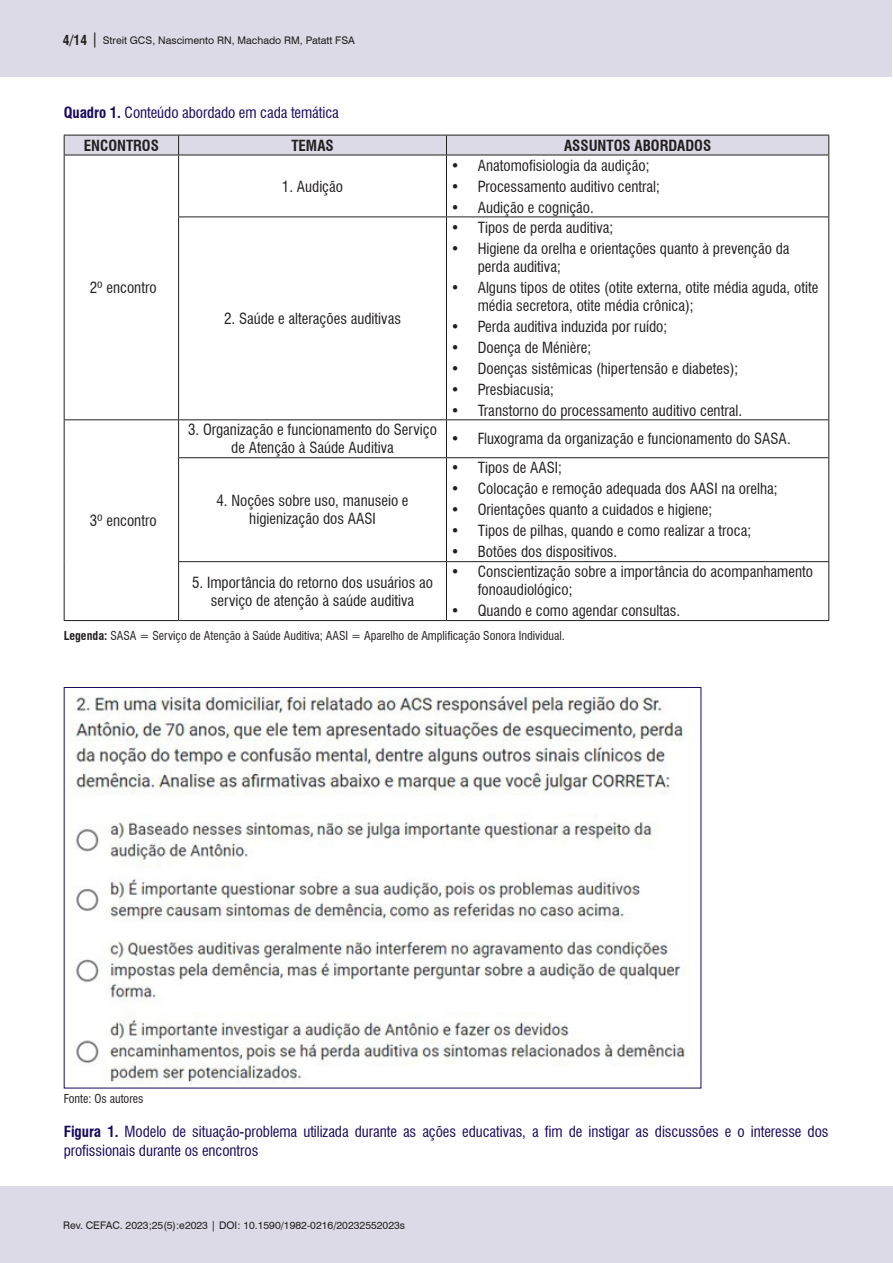
<style>
.page{position:relative;width:893px;height:1263px;background:#fff}
.page>*{position:absolute;margin:0;border:0;box-sizing:border-box;transform-origin:0 0}
.Texto_tabelas{font:condensed 15px/18px "Swiss 721 BT";color:#231f20}
.Titulo_tabelas_e_gráficos{font:condensed 15px/19.5px "Swiss 721 BT";letter-spacing:-.005em;color:#18085f}
.Texto_tabelas-2{font:700 condensed 15px "Swiss 721 BT";color:#231f20}
.Legendas{font:condensed 12px "Swiss 721 BT";color:#231f20}
.t1{font:10.5px "Swiss 721 BT";color:#231f20}
.s1{font-weight:700;font-stretch:condensed;font-size:13.5px}
.s2{font-size:15px}
.s3{font-weight:700}
</style>
<div class="page">
<div style="left:0;top:1186px;width:892px;height:77px;background:#dcdae7"></div>
<div style="left:0;top:0;width:892px;height:77px;background:#dcdae7"></div>
<svg style="left:64px;top:135px;width:765px;height:20px;background:#d0ceda"></svg>
<hr style="left:64px;top:155px;width:115px;height:1px;background:#231f20">
<hr style="left:64px;top:155px;width:1px;height:62px;background:#231f20">
<hr style="left:64px;top:217px;width:1px;height:202px;background:#231f20">
<hr style="left:179px;top:155px;width:267px;height:1px;background:#231f20">
<hr style="left:178px;top:155px;width:1px;height:62px;background:#231f20">
<hr style="left:446px;top:155px;width:383px;height:1px;background:#231f20">
<hr style="left:446px;top:155px;width:1px;height:62px;background:#231f20">
<hr style="left:828px;top:155px;width:1px;height:62px;background:#231f20">
<hr style="left:178px;top:217px;width:268px;height:1px;background:#231f20">
<hr style="left:178px;top:217px;width:1px;height:202px;background:#231f20">
<hr style="left:446px;top:217px;width:383px;height:1px;background:#231f20">
<hr style="left:446px;top:217px;width:1px;height:202px;background:#231f20">
<hr style="left:828px;top:217px;width:1px;height:202px;background:#231f20">
<hr style="left:64px;top:419px;width:115px;height:1px;background:#231f20">
<hr style="left:64px;top:420px;width:1px;height:38px;background:#231f20">
<hr style="left:64px;top:458px;width:1px;height:104px;background:#231f20">
<hr style="left:64px;top:562px;width:1px;height:58px;background:#231f20">
<hr style="left:64px;top:620px;width:115px;height:1px;background:#231f20">
<hr style="left:179px;top:419px;width:267px;height:1px;background:#231f20">
<hr style="left:178px;top:420px;width:1px;height:37px;background:#231f20">
<hr style="left:446px;top:419px;width:383px;height:1px;background:#231f20">
<hr style="left:446px;top:420px;width:1px;height:37px;background:#231f20">
<hr style="left:828px;top:420px;width:1px;height:37px;background:#231f20">
<hr style="left:178px;top:457px;width:268px;height:1px;background:#231f20">
<hr style="left:178px;top:458px;width:1px;height:103px;background:#231f20">
<hr style="left:446px;top:457px;width:383px;height:1px;background:#231f20">
<hr style="left:446px;top:458px;width:1px;height:103px;background:#231f20">
<hr style="left:828px;top:458px;width:1px;height:103px;background:#231f20">
<hr style="left:178px;top:561px;width:268px;height:1px;background:#231f20">
<hr style="left:178px;top:562px;width:1px;height:58px;background:#231f20">
<hr style="left:446px;top:561px;width:383px;height:1px;background:#231f20">
<hr style="left:446px;top:562px;width:1px;height:58px;background:#231f20">
<hr style="left:828px;top:562px;width:1px;height:58px;background:#231f20">
<hr style="left:179px;top:620px;width:267px;height:1px;background:#231f20">
<hr style="left:446px;top:620px;width:383px;height:1px;background:#231f20">
<img style="left:72px;top:690px;width:613px;height:395px">
<p class="t1" style="left:63px;top:33px;width:294px"><span class="s1">4/14</span> <span class="s2">|</span> Streit GCS, Nascimento RN, Machado RM, Patatt FSA</p>
<p class="Titulo_tabelas_e_gráficos" style="left:64px;top:102px;width:277px"><span class="s3">Quadro 1.</span> Conteúdo abordado em cada temática</p>
<p class="Texto_tabelas-2" style="left:84px;top:136px;width:77px">ENCONTROS</p>
<p class="Texto_tabelas-2" style="left:291px;top:136px;width:44px">TEMAS</p>
<p class="Texto_tabelas-2" style="left:564px;top:136px;width:149px">ASSUNTOS ABORDADOS</p>
<p class="Texto_tabelas" style="left:90px;top:279px;width:68px">2º encontro</p>
<p class="Texto_tabelas" style="left:90px;top:511px;width:68px">3º encontro</p>
<p class="Texto_tabelas" style="left:282px;top:177px;width:63px">1. Audição</p>
<p class="Texto_tabelas" style="left:224px;top:310px;width:178px">2. Saúde e alterações auditivas</p>
<p class="Texto_tabelas" style="left:451px;top:156px;width:200px">• Anatomofisiologia da audição;</p>
<p class="Texto_tabelas" style="left:451px;top:177px;width:211px">• Processamento auditivo central;</p>
<p class="Texto_tabelas" style="left:451px;top:198px;width:145px">• Audição e cognição.</p>
<p class="Texto_tabelas" style="left:451px;top:218px;width:164px">• Tipos de perda auditiva;</p>
<p class="Texto_tabelas" style="left:478px;top:239px;width:313px;text-indent:-27px">• Higiene da orelha e orientações quanto à prevenção da perda auditiva;</p>
<p class="Texto_tabelas" style="left:478px;top:278px;width:342px;text-indent:-27px">• Alguns tipos de otites (otite externa, otite média aguda, otite média secretora, otite média crônica);</p>
<p class="Texto_tabelas" style="left:451px;top:317px;width:218px">• Perda auditiva induzida por ruído;</p>
<p class="Texto_tabelas" style="left:451px;top:338px;width:142px">• Doença de Ménière;</p>
<p class="Texto_tabelas" style="left:451px;top:359px;width:289px">• Doenças sistêmicas (hipertensão e diabetes);</p>
<p class="Texto_tabelas" style="left:451px;top:380px;width:105px">• Presbiacusia;</p>
<p class="Texto_tabelas" style="left:451px;top:401px;width:293px">• Transtorno do processamento auditivo central.</p>
<p class="Texto_tabelas" style="left:188px;top:421px;width:250px;text-align:center">3. Organização e funcionamento do Serviço de Atenção à Saúde Auditiva</p>
<p class="Texto_tabelas" style="left:451px;top:430px;width:342px">• Fluxograma da organização e funcionamento do SASA.</p>
<p class="Texto_tabelas" style="left:216px;top:492px;width:194px;text-align:center">4. Noções sobre uso, manuseio e higienização dos AASI</p>
<p class="Texto_tabelas" style="left:451px;top:459px;width:113px">• Tipos de AASI;</p>
<p class="Texto_tabelas" style="left:451px;top:480px;width:328px">• Colocação e remoção adequada dos AASI na orelha;</p>
<p class="Texto_tabelas" style="left:451px;top:501px;width:263px">• Orientações quanto a cuidados e higiene;</p>
<p class="Texto_tabelas" style="left:451px;top:522px;width:302px">• Tipos de pilhas, quando e como realizar a troca;</p>
<p class="Texto_tabelas" style="left:451px;top:543px;width:168px">• Botões dos dispositivos.</p>
<p class="Texto_tabelas" style="left:192px;top:573px;width:242px;text-align:center">5. Importância do retorno dos usuários ao serviço de atenção à saúde auditiva</p>
<p class="Texto_tabelas" style="left:478px;top:563px;width:337px;text-indent:-27px">• Conscientização sobre a importância do acompanhamento fonoaudiológico;</p>
<p class="Texto_tabelas" style="left:451px;top:602px;width:231px">• Quando e como agendar consultas.</p>
<p class="Legendas" style="left:64px;top:628px;width:502px"><span class="s3">Legenda:</span> SASA = Serviço de Atenção à Saúde Auditiva; AASI = Aparelho de Amplificação Sonora Individual.</p>
<p class="Legendas" style="left:64px;top:1091px;width:81px">Fonte: Os autores</p>
<p class="Titulo_tabelas_e_gráficos" style="left:64px;top:1121px;width:766px"><span class="s3">Figura 1.</span> Modelo de situação-problema utilizada durante as ações educativas, a fim de instigar as discussões e o interesse dos profissionais durante os encontros</p>
<p class="t1" style="left:63px;top:1218px;width:344px">Rev. CEFAC. 2023;25(5):e2023 | DOI: 10.1590/1982-0216/20232552023s</p>
</div>
